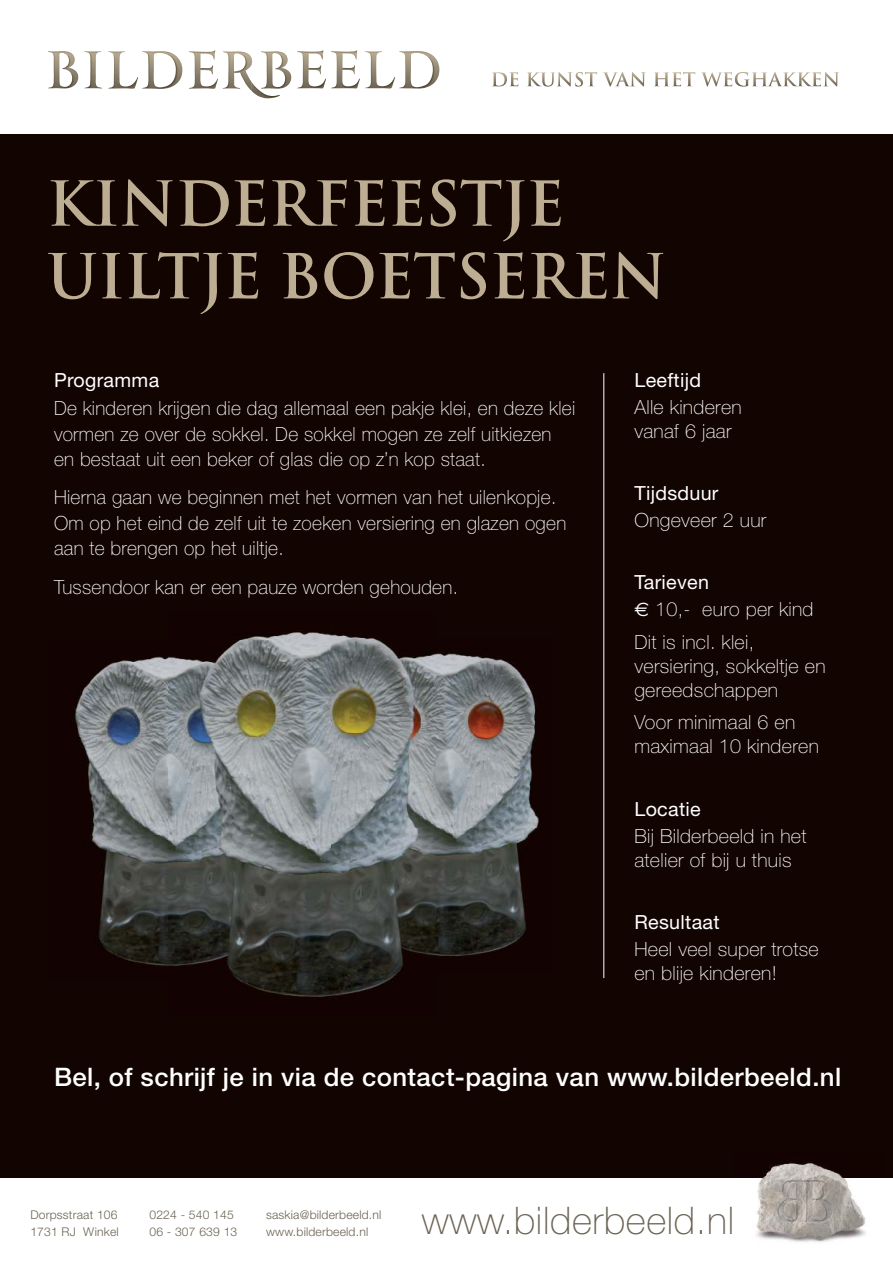
<style>
.page{position:relative;width:893px;height:1263px;background:#fff}
.page>*{position:absolute;margin:0;border:0;box-sizing:border-box;transform-origin:0 0}
.t1{font:700 60.3px/72.6px "Trajan";letter-spacing:-.01em;color:#bdae93}
.t2{font:100 38.1px "Helvetica Neue";letter-spacing:.015em;color:#6b6353}
.t3{font:500 25.5px "Helvetica Neue";letter-spacing:.015em;color:#fff}
.t4{font:100 19.5px/24px "Helvetica Neue";letter-spacing:.015em;color:#fff}
.t5{font:19.5px "Helvetica Neue";letter-spacing:.015em;color:#fff}
.t6{font:300 12px/16.5px "Helvetica Neue";letter-spacing:.015em;color:#6b6353}
.s1{font-weight:400}
.s2{font-family:"Euro Sans";font-weight:400}
</style>
<div class="page">
<div style="left:0;top:134px;width:893px;height:1044px;background:#120400"></div>
<img style="left:492px;top:72px;width:15px;height:15px">
<img style="left:509px;top:72px;width:10px;height:14px">
<img style="left:527px;top:72px;width:13px;height:14px">
<img style="left:540px;top:72px;width:15px;height:15px">
<img style="left:557px;top:72px;width:15px;height:15px">
<img style="left:575px;top:72px;width:8px;height:15px">
<img style="left:585px;top:72px;width:12px;height:14px">
<img style="left:602px;top:72px;width:13px;height:15px">
<img style="left:615px;top:72px;width:31px;height:15px">
<img style="left:654px;top:72px;width:15px;height:14px">
<img style="left:672px;top:72px;width:9px;height:14px">
<img style="left:683px;top:72px;width:12px;height:14px">
<img style="left:701px;top:72px;width:31px;height:15px">
<img style="left:735px;top:72px;width:86px;height:15px">
<img style="left:823px;top:72px;width:16px;height:15px">
<img style="left:433px;top:58px;width:4px;height:19px">
<img style="left:297px;top:50px;width:29px;height:38px">
<img style="left:331px;top:50px;width:29px;height:38px">
<img style="left:189px;top:50px;width:29px;height:39px">
<img style="left:84px;top:51px;width:18px;height:37px">
<img style="left:108px;top:51px;width:6px;height:36px">
<img style="left:365px;top:52px;width:30px;height:36px">
<img style="left:48px;top:51px;width:30px;height:37px">
<img style="left:142px;top:51px;width:40px;height:38px">
<img style="left:222px;top:51px;width:29px;height:39px">
<img style="left:251px;top:57px;width:29px;height:41px">
<img style="left:261px;top:51px;width:29px;height:38px">
<img style="left:399px;top:51px;width:34px;height:38px">
<img style="left:756px;top:1163px;width:110px;height:79px">
<hr style="left:603px;top:373px;width:1px;height:605px;background:#fff">
<img style="left:75px;top:656px;width:200px;height:310px">
<img style="left:332px;top:653px;width:207px;height:312px">
<img style="left:168px;top:630px;width:267px;height:33px">
<img style="left:275px;top:662px;width:57px;height:303px">
<img style="left:168px;top:965px;width:235px;height:32px">
<h1 class="t1" style="left:47px;top:174px;width:622px">KINDERFEESTJE<br>UILTJE BOETSEREN</h1>
<p class="t5" style="left:54px;top:373px;width:107px">Programma</p>
<p class="t4" style="left:54px;top:397px;width:523px;line-height:25.5px">De kinderen krijgen die dag allemaal een pakje klei, en deze klei vormen ze over de sokkel. De sokkel mogen ze zelf uitkiezen en bestaat uit een beker of glas die op z’n kop staat.</p>
<p class="t4" style="left:54px;top:486px;width:514px;line-height:25.5px">Hierna gaan we beginnen met het vormen van het uilenkopje.<br>Om op het eind de zelf uit te zoeken versiering en glazen ogen aan te brengen op het uiltje.</p>
<p class="t4" style="left:54px;top:577px;width:405px">Tussendoor kan er een pauze worden gehouden.</p>
<p class="t5" style="left:634px;top:373px;width:68px">Leeftijd</p>
<p class="t4" style="left:634px;top:396px;width:109px">Alle kinderen vanaf 6 jaar</p>
<p class="t5" style="left:634px;top:486px;width:86px">Tijdsduur</p>
<p class="t4" style="left:634px;top:510px;width:133px">Ongeveer 2 uur</p>
<p class="t4" style="left:634px;top:571px;width:181px;line-height:27px"><span class="s1">Tarieven<br></span><span class="s2">€</span> 10,- euro per kind</p>
<p class="t4" style="left:634px;top:632px;width:193px">Dit is incl. klei, versiering, sokkeltje en gereedschappen</p>
<p class="t4" style="left:634px;top:712px;width:186px">Voor minimaal 6 en maximaal 10 kinderen</p>
<p class="t5" style="left:634px;top:801px;width:68px">Locatie</p>
<p class="t4" style="left:634px;top:825px;width:174px">Bij Bilderbeeld in het atelier of bij u thuis</p>
<p class="t5" style="left:634px;top:915px;width:87px">Resultaat</p>
<p class="t4" style="left:634px;top:939px;width:186px">Heel veel super trotse en blije kinderen!</p>
<h3 class="t3" style="left:54px;top:1068px;width:789px">Bel, of schrijf je in via de contact-pagina van www.bilderbeeld.nl</h3>
<p class="t6" style="left:30px;top:1208px;width:90px">Dorpsstraat 106<br>1731 RJ Winkel</p>
<p class="t6" style="left:149px;top:1208px;width:89px">0224 - 540 145<br>06 - 307 639 13</p>
<p class="t6" style="left:266px;top:1208px;width:117px">saskia@bilderbeeld.nl www.bilderbeeld.nl</p>
<h2 class="t2" style="left:422px;top:1206px;width:314px">www.bilderbeeld.nl</h2>
</div>
